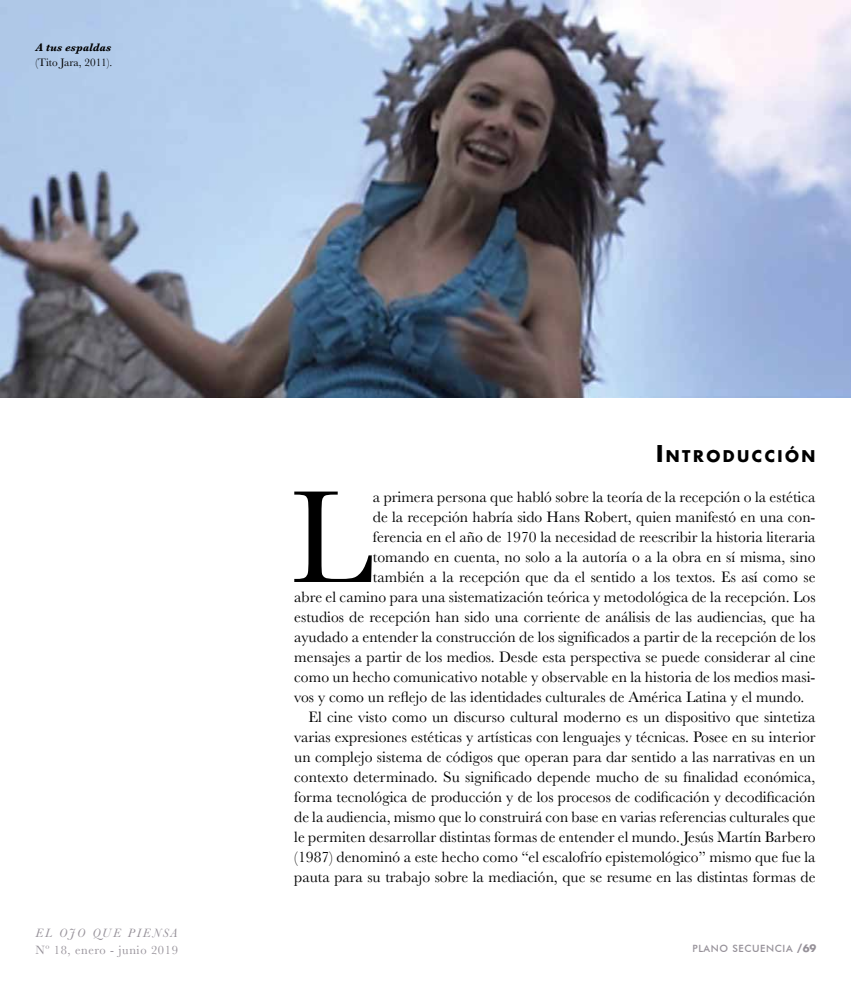
<style>
.page{position:relative;width:851px;height:993px;background:#fff}
.page>*{position:absolute;margin:0;border:0;box-sizing:border-box;transform-origin:0 0}
.t1{font:136.5px "Baskerville";color:#000}
.t2{font:700 15.75px "Futura Std";letter-spacing:.155em;color:#000}
.t3{font:15.62px "Baskerville";color:#000}
.t4{font:12.5px "Baskerville";letter-spacing:.05em;color:#969199}
.t5{font:italic 12.5px "Baskerville";letter-spacing:.16em;color:#969199}
.t6{font:11.25px "Baskerville";color:#000}
.t7{font:italic 700 11.25px "Baskerville";color:#000}
.t8{font:500 10px "Futura BT";letter-spacing:.06em;color:#969199}
.s1{font-size:22.5px}
.s2{font-family:"Futura Std";font-weight:700}
</style>
<div class="page">
<img style="left:0;top:0;width:850px;height:398px">
<p class="t7" style="left:35px;top:40px;width:77px">A tus espaldas</p>
<p class="t6" style="left:35px;top:55px;width:78px">(Tito Jara, 2011).</p>
<p class="t2" style="left:656px;top:445px;width:161px"><span class="s1">I</span>NTRODUCCI ÓN</p>
<h1 class="t1" style="left:290px;top:450px;width:84px">L</h1>
<p class="t3" style="left:373px;top:486px;width:444px">a primera persona que habló sobre la teoría de la recepción o la estética</p>
<p class="t3" style="left:373px;top:506px;width:444px">de la recepción habría sido Hans Robert, quien manifestó en una con-</p>
<p class="t3" style="left:373px;top:526px;width:444px">ferencia en el año de 1970 la necesidad de reescribir la historia literaria</p>
<p class="t3" style="left:373px;top:546px;width:444px">tomando en cuenta, no solo a la autoría o a la obra en sí misma, sino</p>
<p class="t3" style="left:373px;top:566px;width:444px">también a la recepción que da el sentido a los textos. Es así como se</p>
<p class="t3" style="left:294px;top:586px;width:522px">abre el camino para una sistematización teórica y metodológica de la recepción. Los</p>
<p class="t3" style="left:294px;top:606px;width:522px">estudios de recepción han sido una corriente de análisis de las audiencias, que ha</p>
<p class="t3" style="left:294px;top:626px;width:522px">ayudado a entender la construcción de los significados a partir de la recepción de los</p>
<p class="t3" style="left:294px;top:646px;width:522px">mensajes a partir de los medios. Desde esta perspectiva se puede considerar al cine</p>
<p class="t3" style="left:294px;top:666px;width:522px">como un hecho comunicativo notable y observable en la historia de los medios masi-</p>
<p class="t3" style="left:294px;top:686px;width:511px">vos y como un reflejo de las identidades culturales de América Latina y el mundo.</p>
<p class="t3" style="left:308px;top:706px;width:508px">El cine visto como un discurso cultural moderno es un dispositivo que sintetiza</p>
<p class="t3" style="left:294px;top:726px;width:522px">varias expresiones estéticas y artísticas con lenguajes y técnicas. Posee en su interior</p>
<p class="t3" style="left:294px;top:746px;width:522px">un complejo sistema de códigos que operan para dar sentido a las narrativas en un</p>
<p class="t3" style="left:294px;top:766px;width:522px">contexto determinado. Su significado depende mucho de su finalidad económica,</p>
<p class="t3" style="left:294px;top:786px;width:522px">forma tecnológica de producción y de los procesos de codificación y decodificación</p>
<p class="t3" style="left:294px;top:806px;width:522px">de la audiencia, mismo que lo construirá con base en varias referencias culturales que</p>
<p class="t3" style="left:294px;top:826px;width:522px">le permiten desarrollar distintas formas de entender el mundo. Jesús Martín Barbero</p>
<p class="t3" style="left:294px;top:846px;width:522px">(1987) denominó a este hecho como “el escalofrío epistemológico” mismo que fue la</p>
<p class="t3" style="left:294px;top:866px;width:522px">pauta para su trabajo sobre la mediación, que se resume en las distintas formas de</p>
<p class="t5" style="left:35px;top:923px;width:144px">EL OJO QUE PIENSA</p>
<p class="t4" style="left:35px;top:941px;width:144px">Nº 18, enero - junio 2019</p>
<p class="t8" style="left:692px;top:941px;width:125px">PLANO SECUENCIA <span class="s2">/69</span></p>
</div>
